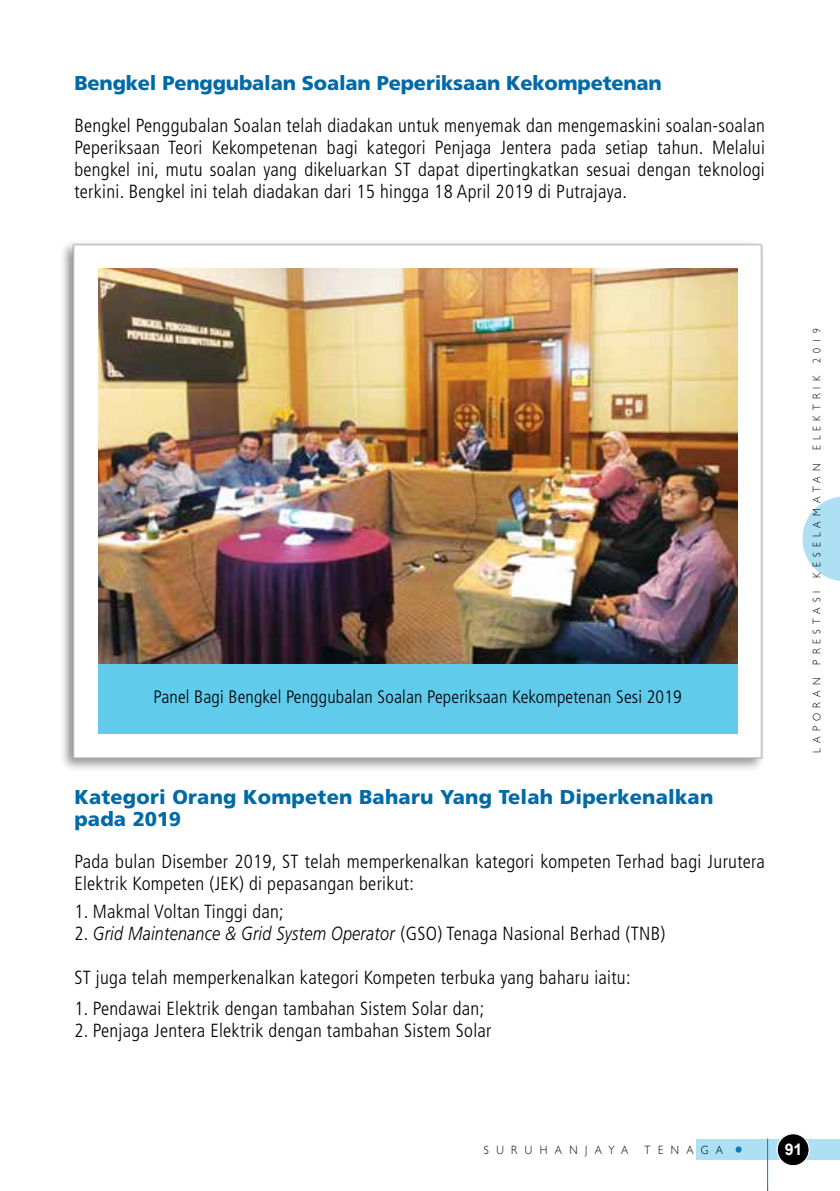
<style>
.page{position:relative;width:840px;height:1191px;background:#fff}
.page>*{position:absolute;margin:0;border:0;box-sizing:border-box;transform-origin:0 0}
.t1{font:54px "Minion Pro";color:#087dbc}
.t2{font:900 20px/22px "Frutiger LT Std";letter-spacing:.01em;color:#006aa7}
.t3{font:900 20px "Frutiger LT Std";letter-spacing:-.01em;color:#006aa7}
.t4{font:300 condensed 19px/22px "Frutiger LT Std";letter-spacing:.015em;color:#000;text-align:justify}
.t5{font:italic 300 19px "Frutiger LT Std";letter-spacing:.015em;color:#000;scale:.85 1}
.t6{font:300 condensed 18px "Frutiger LT Std";letter-spacing:.01em;color:#000}
.t7{font:700 16px "Arial";color:#fff}
.t8{font:300 12px "Gill Sans";letter-spacing:.7em;color:#000;scale:.89 1}
.t9{font:300 11px "Gill Sans";letter-spacing:.53em;color:#000;scale:.89 1}
.s1{font-style:normal;font-stretch:condensed}
</style>
<div class="page">
<img style="left:63px;top:243px;width:700px;height:526px">
<img style="left:99px;top:268px;width:638px;height:396px">
<div style="left:99px;top:664px;width:638px;height:69px;background:#60cbea"></div>
<div style="left:696px;top:1139px;width:143px;height:21px;background:#ace0f2"></div>
<hr style="left:766px;top:1138px;width:1px;height:53px;background:#087dbc">
<svg style="left:802px;top:496px;width:37px;height:85px"></svg>
<div style="left:776px;top:1133px;width:32px;height:32px;background:#000;border-radius:50%"></div>
<div style="left:776px;top:1133px;width:32px;height:32px;border:1px solid #fff;border-radius:50%"></div>
<p class="t3" style="left:74px;top:71px;width:588px">Bengkel Penggubalan Soalan Peperiksaan Kekompetenan</p>
<p class="t4" style="left:74px;top:115px;width:691px">Bengkel Penggubalan Soalan telah diadakan untuk menyemak dan mengemaskini soalan-soalan Peperiksaan Teori Kekompetenan bagi kategori Penjaga Jentera pada setiap tahun. Melalui bengkel ini, mutu soalan yang dikeluarkan ST dapat dipertingkatkan sesuai dengan teknologi terkini. Bengkel ini telah diadakan dari 15 hingga 18 April 2019 di Putrajaya.</p>
<p class="t6" style="left:153px;top:686px;width:529px">Panel Bagi Bengkel Penggubalan Soalan Peperiksaan Kekompetenan Sesi 2019</p>
<p class="t2" style="left:74px;top:786px;width:640px">Kategori Orang Kompeten Baharu Yang Telah Diperkenalkan pada 2019</p>
<p class="t4" style="left:74px;top:851px;width:691px">Pada bulan Disember 2019, ST telah memperkenalkan kategori kompeten Terhad bagi Jurutera<br>Elektrik Kompeten (JEK) di pepasangan berikut:</p>
<p class="t4" style="left:74px;top:901px;width:211px">1. Makmal Voltan Tinggi dan;</p>
<p class="t5" style="left:74px;top:923px;width:696px"><span class="s1">2.</span> Grid Maintenance &amp; Grid System Operator <span class="s1">(GSO) Tenaga Nasional Berhad (TNB)</span></p>
<p class="t4" style="left:74px;top:967px;width:557px">ST juga telah memperkenalkan kategori Kompeten terbuka yang baharu iaitu:</p>
<p class="t4" style="left:74px;top:997px;width:411px">1. Pendawai Elektrik dengan tambahan Sistem Solar dan;</p>
<p class="t4" style="left:74px;top:1019px;width:418px">2. Penjaga Jentera Elektrik dengan tambahan Sistem Solar</p>
<p class="t9" style="left:807px;top:752px;width:478px;rotate:-90deg">LAPORAN PRESTASI KESELAMATAN ELEKTRIK 2019</p>
<p class="t8" style="left:483px;top:1140px;width:163px">SURUHANJAYA</p>
<p class="t8" style="left:644px;top:1140px;width:89px">TENAGA</p>
<h1 class="t1" style="left:732px;top:1098px;width:14px">.</h1>
<p class="t7" style="left:792px;top:1138px;width:10px">3</p>
<p class="t7" style="left:784px;top:1138px;width:19px">91</p>
</div>
